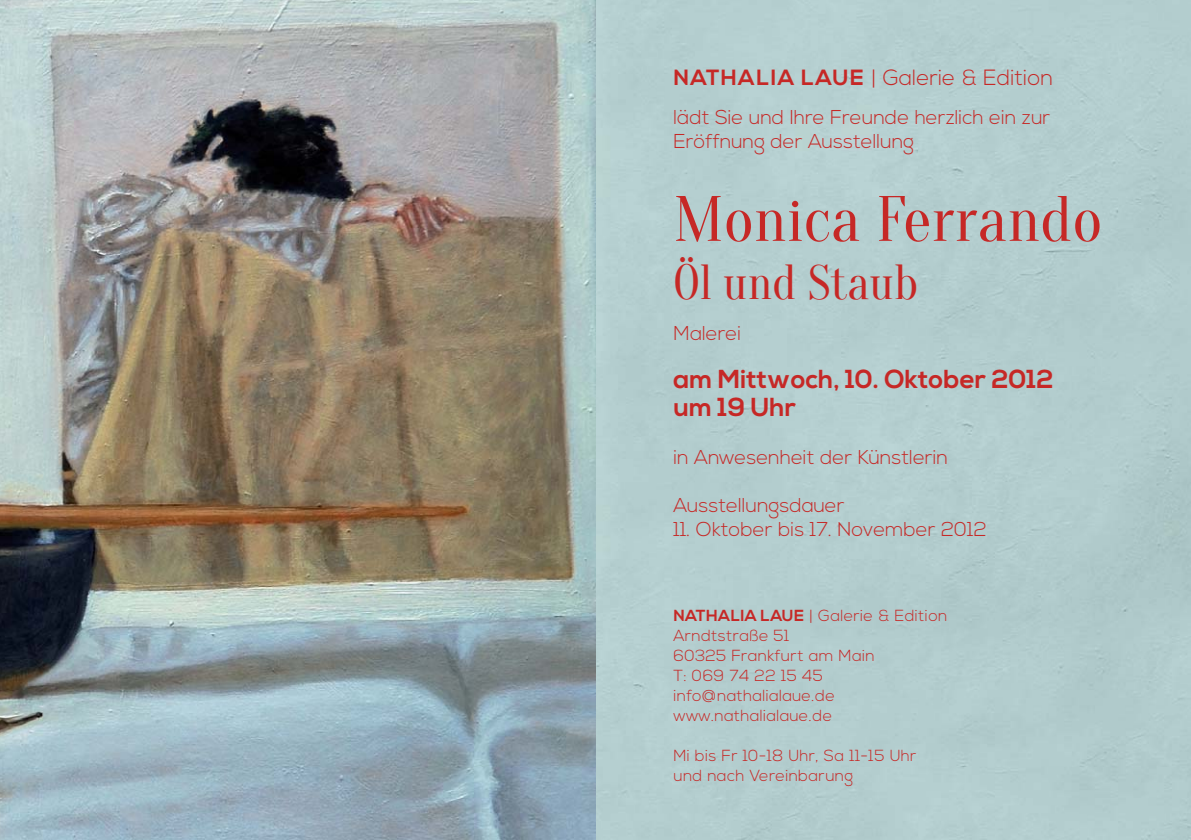
<style>
.page{position:relative;width:1191px;height:840px;background:#fff}
.page>*{position:absolute;margin:0;border:0;box-sizing:border-box;transform-origin:0 0}
.t1{font:64px "Oranienbaum";color:#c62826}
.t2{font:48px "Oranienbaum";color:#c62826}
.t3{font:700 26px/28px "Nexa";color:#c62826}
.t4{font:300 22px "Nexa";color:#c62826}
.t5{font:300 20px/24px "Nexa";color:#c62826}
.t6{font:300 16px/20px "Nexa";letter-spacing:.02em;color:#c62826}
.s1{font-weight:700}
</style>
<div class="page">
<img style="left:0;top:0;width:1191px;height:839px">
<h3 class="t4" style="left:673px;top:69px;width:381px"><span class="s1">NATHALIA LAUE</span> | Galerie &amp; Edition</h3>
<p class="t5" style="left:673px;top:107px;width:378px">lädt Sie und Ihre Freunde herzlich ein zur<br>Eröffnung der Ausstellung</p>
<h1 class="t1" style="left:673px;top:184px;width:430px">Monica Ferrando</h1>
<h2 class="t2" style="left:673px;top:256px;width:246px">Öl und Staub</h2>
<p class="t5" style="left:673px;top:323px;width:69px">Malerei</p>
<h3 class="t3" style="left:673px;top:369px;width:381px">am Mittwoch, 10. Oktober 2012 um 19 Uhr</h3>
<p class="t5" style="left:673px;top:447px;width:276px">in Anwesenheit der Künstlerin</p>
<p class="t5" style="left:673px;top:495px;width:173px">Ausstellungsdauer</p>
<p class="t5" style="left:673px;top:519px;width:315px">11. Oktober bis 17. November 2012</p>
<p class="t6" style="left:673px;top:607px;width:275px"><span class="s1">NATHALIA LAUE</span> | Galerie &amp; Edition<br>Arndtstraße 51<br>60325 Frankfurt am Main<br>T: 069 74 22 15 45 info@nathalialaue.de www.nathalialaue.de</p>
<p class="t6" style="left:673px;top:747px;width:244px">Mi bis Fr 10-18 Uhr, Sa 11-15 Uhr und nach Vereinbarung</p>
</div>
